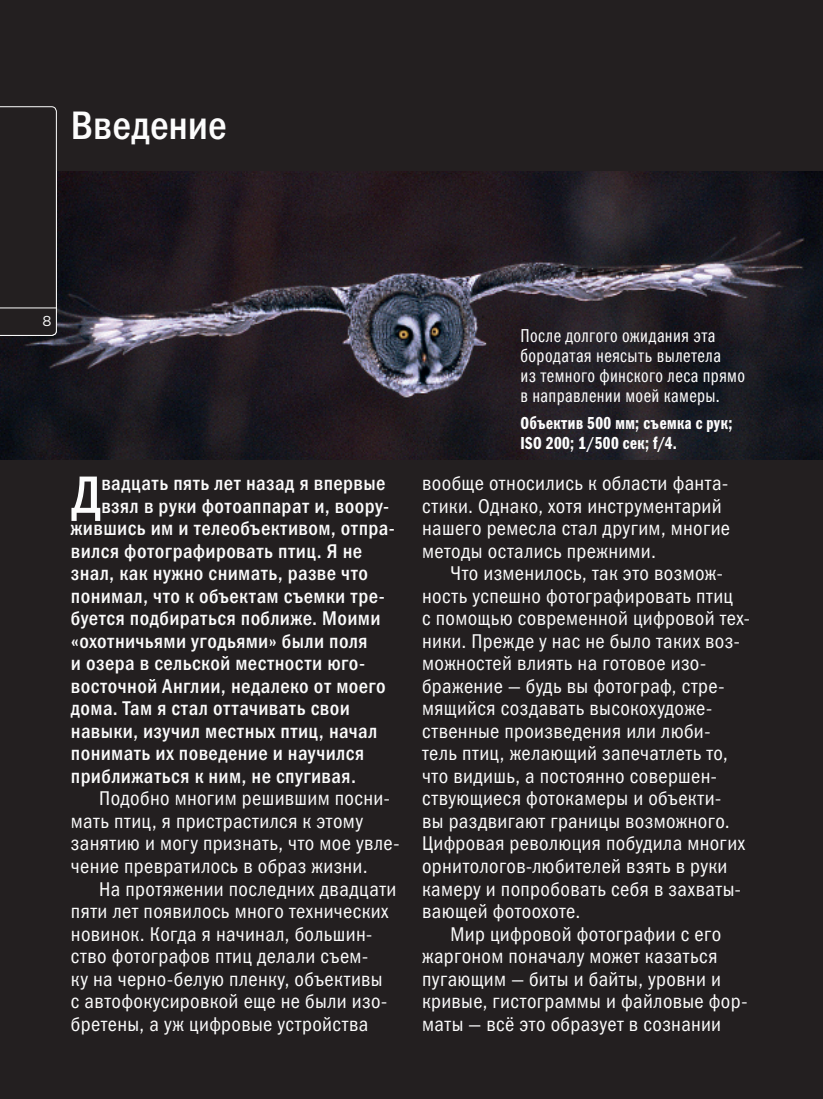
<style>
.page{position:relative;width:823px;height:1099px;background:#fff}
.page>*{position:absolute;margin:0;border:0;box-sizing:border-box;transform-origin:0 0}
.t1{font:52.75px "Franklin Gothic Medi Cond C";color:#fcfcfc}
.t2{font:40px "Franklin Gothic Medi Cond C";letter-spacing:.005em;color:#fcfcfc}
.t3{font:20px/22.5px "Franklin Gothic Book Cond C";letter-spacing:.015em;color:#fcfcfc}
.t4{font:20px "Franklin Gothic Medi Cond C";letter-spacing:.025em;color:#fcfcfc}
.t5{font:18.75px/20px "Franklin Gothic Book Cmp C";letter-spacing:.02em;color:#fcfcfc}
.t6{font:17.5px/20px "Franklin Gothic Demi Cmp C";letter-spacing:.03em;color:#fcfcfc}
.t7{font:14.5px "Gotham Rounded";color:#fcfcfc}
</style>
<div class="page">
<img style="left:0;top:170px;width:822px;height:291px">
<img style="left:822px;top:461px;width:1px;height:573px">
<div style="left:0;top:0;width:822px;height:170px;background:#231f20"></div>
<div style="left:0;top:461px;width:822px;height:637px;background:#231f20"></div>
<div style="left:0;top:106px;width:57px;height:230px;background:#231f20"></div>
<hr style="left:0;top:307px;width:57px;height:1px;background:#fcfcfc">
<h2 class="t2" style="left:71px;top:111px;width:157px">Введение</h2>
<p class="t7" style="left:42px;top:315px;width:11px">8</p>
<h1 class="t1" style="left:71px;top:476px;width:32px">Д</h1>
<p class="t4" style="left:101px;top:476px;width:285px">вадцать пять лет назад я впервые</p>
<p class="t4" style="left:101px;top:499px;width:289px">взял в руки фотоаппарат и, воору-</p>
<p class="t4" style="left:71px;top:521px;width:325px">жившись им и телеобъективом, отпра-</p>
<p class="t4" style="left:71px;top:544px;width:292px">вился фотографировать птиц. Я не</p>
<p class="t4" style="left:71px;top:566px;width:298px">знал, как нужно снимать, разве что</p>
<p class="t4" style="left:71px;top:589px;width:315px">понимал, что к объектам съемки тре-</p>
<p class="t4" style="left:71px;top:611px;width:311px">буется подбираться поближе. Моими</p>
<p class="t4" style="left:71px;top:634px;width:298px">«охотничьями угодьями» были поля</p>
<p class="t4" style="left:71px;top:656px;width:295px">и озера в сельской местности юго-</p>
<p class="t4" style="left:71px;top:679px;width:316px">восточной Англии, недалеко от моего</p>
<p class="t4" style="left:71px;top:701px;width:280px">дома. Там я стал оттачивать свои</p>
<p class="t4" style="left:71px;top:724px;width:308px">навыки, изучил местных птиц, начал</p>
<p class="t4" style="left:71px;top:746px;width:294px">понимать их поведение и научился</p>
<p class="t4" style="left:71px;top:769px;width:286px">приближаться к ним, не спугивая.</p>
<p class="t3" style="left:71px;top:789px;width:330px;text-indent:28px">Подобно многим решившим посни&shy;мать птиц, я пристрастился к этому занятию и могу признать, что мое увле&shy;чение превратилось в образ жизни.</p>
<p class="t3" style="left:71px;top:879px;width:327px;text-indent:28px">На протяжении последних двадцати пяти лет появилось много технических новинок. Когда я начинал, большин&shy;ство фотографов птиц делали съем-<br>ку на черно-белую пленку, объективы<br>с автофокусировкой еще не были изо&shy;бретены, а уж цифровые устройства</p>
<p class="t5" style="left:520px;top:327px;width:226px">После долгого ожидания эта бородатая неясыть вылетела<br>из темного финского леса прямо в направлении моей камеры.</p>
<p class="t6" style="left:520px;top:415px;width:213px">Объектив 500 мм; съемка с рук;<br>ISO 200; 1/500 сек; f/4.</p>
<p class="t3" style="left:422px;top:474px;width:309px">вообще относились к области фанта&shy;стики. Однако, хотя инструментарий нашего ремесла стал другим, многие методы остались прежними.</p>
<p class="t3" style="left:422px;top:564px;width:329px;text-indent:28px">Что изменилось, так это возмож&shy;ность успешно фотографировать птиц<br>с помощью современной цифровой тех&shy;ники. Прежде у нас не было таких воз&shy;можностей влиять на готовое изо&shy;бражение — будь вы фотограф, стре&shy;мящийся создавать высокохудоже&shy;ственные произведения или люби&shy;тель птиц, желающий запечатлеть то, что видишь, а постоянно совершен&shy;ствующиеся фотокамеры и объекти-<br>вы раздвигают границы возможного.<br>Цифровая революция побудила многих орнитологов-любителей взять в руки камеру и попробовать себя в захваты&shy;вающей фотоохоте.</p>
<p class="t3" style="left:422px;top:924px;width:326px;text-indent:28px">Мир цифровой фотографии с его жаргоном поначалу может казаться пугающим — биты и байты, уровни и кривые, гистограммы и файловые фор&shy;маты — всё это образует в сознании</p>
</div>
